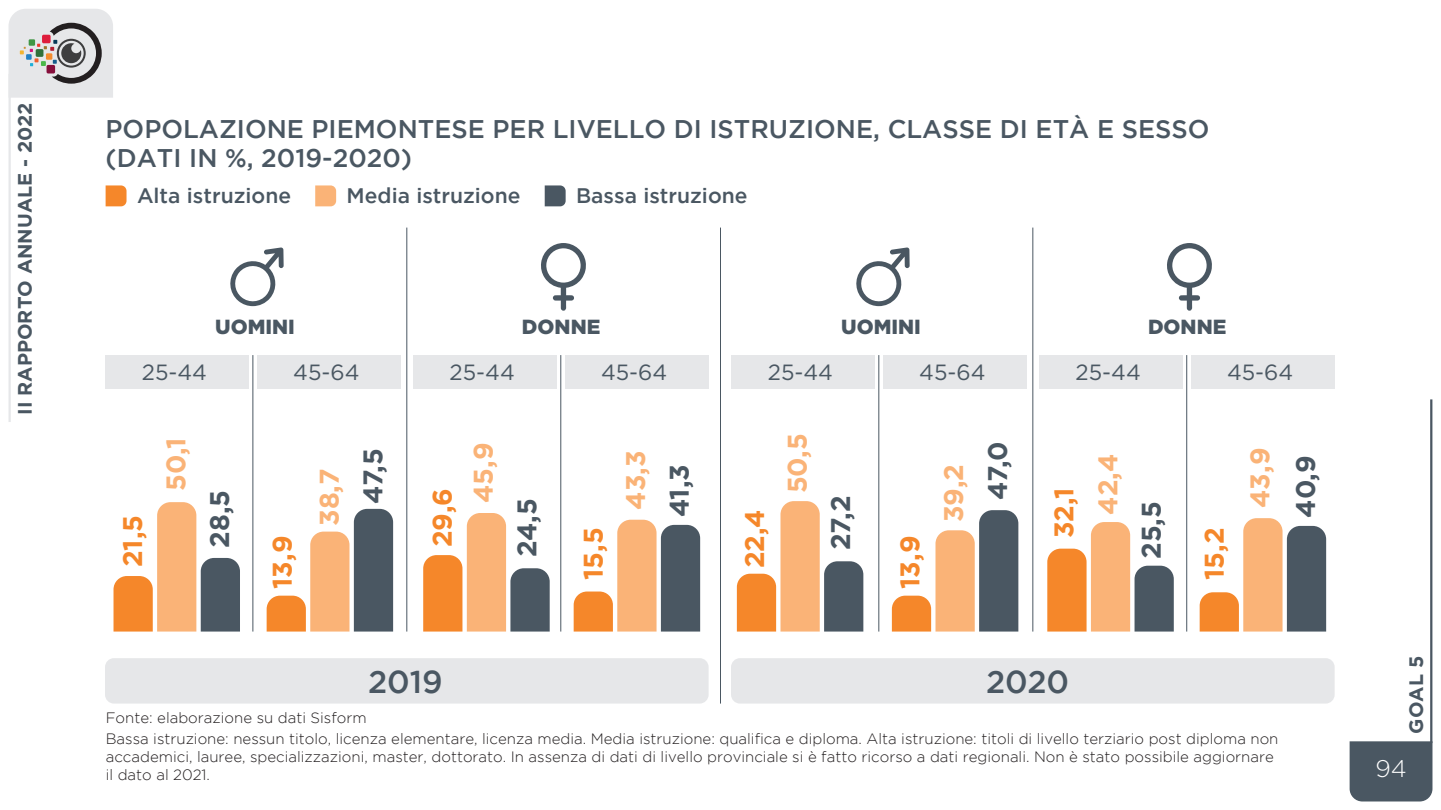
<style>
.page{position:relative;width:1441px;height:810px;background:#fff}
.page>*{position:absolute;margin:0;border:0;box-sizing:border-box;transform-origin:0 0}
.t1{font:500 31.65px "Gotham";color:#4a5762}
.t2{font:700 27px "Gotham";letter-spacing:-.01em;color:#4a5762}
.t3{font:700 27px "Gotham";color:#fab377}
.t4{font:700 27px "Gotham";color:#f5872a}
.t5{font:500 25.5px/28.5px "Gotham";color:#4a5762}
.t6{font:300 24px "Gotham";color:#fff}
.t7{font:22.05px "Gotham";color:#4a5762}
.t8{font:500 21px "Gotham";color:#4a5762}
.t9{font:900 20.4px "Gotham";color:#4a5762}
.t10{font:700 19.5px "Gotham";color:#4a5762}
.t11{font:300 15px/21.1px "Gotham";color:#231f20}
</style>
<div class="page">
<div style="left:1349px;top:741px;width:83px;height:60px;background:#4a5762"></div>
<svg style="left:9px;top:9px;width:104px;height:89px"></svg>
<hr style="left:9px;top:74px;width:2px;height:348px;background:#e6e7e9">
<hr style="left:1429px;top:399px;width:3px;height:344px;background:#4a5762">
<div style="left:105px;top:658px;width:603px;height:46px;background:#e6e7e9;border-radius:9px"></div>
<div style="left:731px;top:658px;width:603px;height:46px;background:#e6e7e9;border-radius:9px"></div>
<svg style="left:541px;top:243px;width:45px;height:68px"></svg>
<svg style="left:230px;top:248px;width:53px;height:58px"></svg>
<svg style="left:1167px;top:243px;width:44px;height:68px"></svg>
<svg style="left:856px;top:248px;width:53px;height:58px"></svg>
<div style="left:105px;top:355px;width:143px;height:34px;background:#e6e7e9"></div>
<div style="left:257px;top:355px;width:144px;height:34px;background:#e6e7e9"></div>
<div style="left:413px;top:355px;width:143px;height:34px;background:#e6e7e9"></div>
<div style="left:565px;top:355px;width:143px;height:34px;background:#e6e7e9"></div>
<div style="left:731px;top:355px;width:143px;height:34px;background:#e6e7e9"></div>
<div style="left:883px;top:355px;width:143px;height:34px;background:#e6e7e9"></div>
<div style="left:1038px;top:355px;width:144px;height:34px;background:#e6e7e9"></div>
<div style="left:1191px;top:355px;width:143px;height:34px;background:#e6e7e9"></div>
<svg style="left:1199px;top:518px;width:126px;height:114px"></svg>
<svg style="left:1047px;top:522px;width:126px;height:110px"></svg>
<svg style="left:891px;top:510px;width:127px;height:122px"></svg>
<svg style="left:736px;top:501px;width:127px;height:131px"></svg>
<svg style="left:573px;top:520px;width:127px;height:112px"></svg>
<svg style="left:423px;top:513px;width:126px;height:119px"></svg>
<svg style="left:266px;top:509px;width:127px;height:123px"></svg>
<svg style="left:113px;top:502px;width:127px;height:130px"></svg>
<svg style="left:106px;top:185px;width:20px;height:21px"></svg>
<svg style="left:315px;top:185px;width:21px;height:21px"></svg>
<svg style="left:544px;top:185px;width:21px;height:21px"></svg>
<hr style="left:720px;top:228px;width:1px;height:476px;background:#4a5762">
<hr style="left:406px;top:228px;width:1px;height:404px;background:#4a5762">
<hr style="left:1032px;top:228px;width:1px;height:404px;background:#4a5762">
<hr style="left:878px;top:355px;width:1px;height:277px;background:#4a5762">
<hr style="left:1186px;top:355px;width:1px;height:277px;background:#4a5762">
<hr style="left:252px;top:355px;width:1px;height:277px;background:#4a5762">
<hr style="left:560px;top:355px;width:1px;height:277px;background:#4a5762">
<h3 class="t10" style="left:12px;top:415px;width:314px;rotate:-90deg">II RAPPORTO ANNUALE - 2022</h3>
<h3 class="t5" style="left:106px;top:115px;width:1105px">POPOLAZIONE PIEMONTESE PER LIVELLO DI ISTRUZIONE, CLASSE DI ETÀ E SESSO (DATI IN %, 2019-2020)</h3>
<h3 class="t8" style="left:137px;top:182px;width:155px">Alta istruzione</h3>
<h3 class="t8" style="left:346px;top:182px;width:175px">Media istruzione</h3>
<h3 class="t8" style="left:576px;top:182px;width:173px">Bassa istruzione</h3>
<h3 class="t9" style="left:215px;top:313px;width:81px">UOMINI</h3>
<h3 class="t9" style="left:522px;top:313px;width:80px">DONNE</h3>
<h3 class="t9" style="left:841px;top:313px;width:81px">UOMINI</h3>
<h3 class="t9" style="left:1147px;top:313px;width:80px">DONNE</h3>
<h3 class="t7" style="left:142px;top:358px;width:67px">25-44</h3>
<h3 class="t7" style="left:293px;top:358px;width:68px">45-64</h3>
<h3 class="t7" style="left:449px;top:358px;width:67px">25-44</h3>
<h3 class="t7" style="left:601px;top:358px;width:68px">45-64</h3>
<h3 class="t7" style="left:767px;top:358px;width:67px">25-44</h3>
<h3 class="t7" style="left:919px;top:358px;width:68px">45-64</h3>
<h3 class="t7" style="left:1075px;top:358px;width:67px">25-44</h3>
<h3 class="t7" style="left:1226px;top:358px;width:68px">45-64</h3>
<h2 class="t4" style="left:115px;top:567px;width:54px;rotate:-90deg">21,5</h2>
<h2 class="t3" style="left:158px;top:491px;width:55px;rotate:-90deg">50,1</h2>
<h2 class="t2" style="left:355px;top:504px;width:57px;rotate:-90deg">47,5</h2>
<h2 class="t3" style="left:311px;top:526px;width:58px;rotate:-90deg">38,7</h2>
<h2 class="t2" style="left:202px;top:548px;width:59px;rotate:-90deg">28,5</h2>
<h2 class="t4" style="left:424px;top:547px;width:61px;rotate:-90deg">29,6</h2>
<h2 class="t4" style="left:264px;top:589px;width:55px;rotate:-90deg">13,9</h2>
<h2 class="t3" style="left:465px;top:503px;width:62px;rotate:-90deg">45,9</h2>
<h2 class="t3" style="left:617px;top:510px;width:61px;rotate:-90deg">43,3</h2>
<h2 class="t2" style="left:509px;top:557px;width:60px;rotate:-90deg">24,5</h2>
<h2 class="t4" style="left:575px;top:580px;width:54px;rotate:-90deg">15,5</h2>
<h2 class="t2" style="left:661px;top:517px;width:55px;rotate:-90deg">41,3</h2>
<h2 class="t4" style="left:736px;top:568px;width:61px;rotate:-90deg">22,4</h2>
<h2 class="t3" style="left:779px;top:493px;width:62px;rotate:-90deg">50,5</h2>
<h2 class="t2" style="left:822px;top:550px;width:56px;rotate:-90deg">27,2</h2>
<h2 class="t4" style="left:892px;top:589px;width:55px;rotate:-90deg">13,9</h2>
<h2 class="t2" style="left:979px;top:500px;width:59px;rotate:-90deg">47,0</h2>
<h2 class="t3" style="left:935px;top:522px;width:60px;rotate:-90deg">39,2</h2>
<h2 class="t3" style="left:1089px;top:515px;width:62px;rotate:-90deg">42,4</h2>
<h2 class="t3" style="left:1241px;top:508px;width:62px;rotate:-90deg">43,9</h2>
<h2 class="t4" style="left:1045px;top:538px;width:52px;rotate:-90deg">32,1</h2>
<h2 class="t2" style="left:1133px;top:559px;width:59px;rotate:-90deg">25,5</h2>
<h2 class="t4" style="left:1196px;top:580px;width:54px;rotate:-90deg">15,2</h2>
<h2 class="t2" style="left:1287px;top:518px;width:64px;rotate:-90deg">40,9</h2>
<h1 class="t1" style="left:368px;top:661px;width:76px">2019</h1>
<h1 class="t1" style="left:985px;top:661px;width:85px">2020</h1>
<p class="t11" style="left:106px;top:706px;width:1174px">Fonte: elaborazione su dati Sisform<br>Bassa istruzione: nessun titolo, licenza elementare, licenza media. Media istruzione: qualifica e diploma. Alta istruzione: titoli di livello terziario post diploma non</p>
<p class="t11" style="left:106px;top:747px;width:1169px;line-height:18px">accademici, lauree, specializzazioni, master, dottorato. In assenza di dati di livello provinciale si è fatto ricorso a dati regionali. Non è stato possibile aggiornare il dato al 2021.</p>
<h3 class="t10" style="left:1402px;top:734px;width:79px;rotate:-90deg">GOAL 5</h3>
<h3 class="t6" style="left:1375px;top:753px;width:33px">94</h3>
</div>
